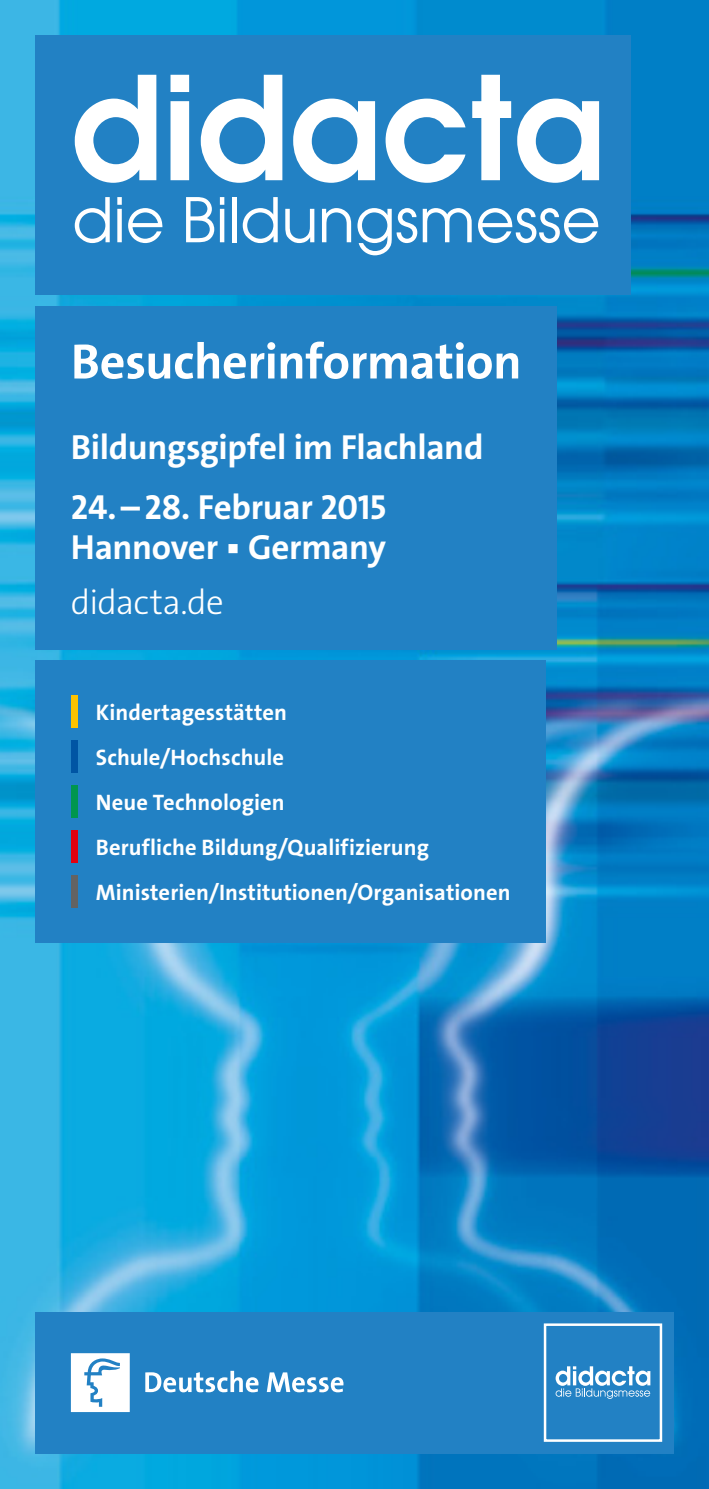
<style>
.page{position:relative;width:709px;height:1489px;background:#fff}
.page>*{position:absolute;margin:0;border:0;box-sizing:border-box;transform-origin:0 0}
.t1{font:50px "The Sans LP7 Bld";letter-spacing:-.01em;color:#fff}
.t2{font:35px/60px "The Sans LP7 Bld";letter-spacing:-.01em;color:#fff}
.t3{font:35px "The Sans LP3 Lig";letter-spacing:-.02em;color:#fff}
.t4{font:22.5px/44.8px "The Sans LP7 Bld";letter-spacing:.005em;color:#fff}
</style>
<div class="page">
<img style="left:0;top:0;width:709px;height:1488px">
<div style="left:35px;top:1311px;width:638px;height:142px;background:#2281c4"></div>
<svg style="left:543px;top:1323px;width:120px;height:119px"></svg>
<svg style="left:145px;top:1370px;width:113px;height:22px"></svg>
<svg style="left:267px;top:1372px;width:76px;height:20px"></svg>
<svg style="left:71px;top:1353px;width:59px;height:58px;background:#e2eef7"></svg>
<div style="left:35px;top:35px;width:596px;height:260px;background:#2281c4"></div>
<svg style="left:75px;top:75px;width:81px;height:108px"></svg>
<svg style="left:170px;top:75px;width:19px;height:105px;background:#e6f0f8"></svg>
<svg style="left:201px;top:75px;width:81px;height:108px"></svg>
<svg style="left:293px;top:99px;width:82px;height:84px"></svg>
<svg style="left:385px;top:99px;width:80px;height:84px"></svg>
<svg style="left:472px;top:75px;width:39px;height:105px"></svg>
<svg style="left:517px;top:99px;width:82px;height:84px"></svg>
<svg style="left:75px;top:197px;width:35px;height:46px"></svg>
<div style="left:117px;top:197px;width:5px;height:8px;background:#fff"></div>
<div style="left:117px;top:209px;width:5px;height:33px;background:#fff"></div>
<svg style="left:128px;top:208px;width:34px;height:35px"></svg>
<svg style="left:186px;top:197px;width:28px;height:45px"></svg>
<svg style="left:220px;top:197px;width:4px;height:8px"></svg>
<hr style="left:220px;top:209px;width:4px;height:33px;background:#fff">
<hr style="left:232px;top:197px;width:4px;height:45px;background:#fff">
<svg style="left:243px;top:197px;width:35px;height:46px"></svg>
<svg style="left:285px;top:209px;width:29px;height:34px"></svg>
<svg style="left:322px;top:208px;width:29px;height:34px"></svg>
<svg style="left:357px;top:208px;width:60px;height:47px"></svg>
<svg style="left:423px;top:208px;width:48px;height:34px"></svg>
<svg style="left:478px;top:208px;width:120px;height:35px"></svg>
<div style="left:35px;top:306px;width:522px;height:343px;background:#2281c4"></div>
<div style="left:35px;top:660px;width:511px;height:282px;background:#2281c4"></div>
<div style="left:71px;top:695px;width:6px;height:33px;background:#fdc300"></div>
<div style="left:71px;top:830px;width:6px;height:32px;background:#e3000f"></div>
<div style="left:71px;top:740px;width:6px;height:32px;background:#0055a4"></div>
<div style="left:71px;top:785px;width:6px;height:32px;background:#00964e"></div>
<div style="left:71px;top:875px;width:6px;height:32px;background:#636362"></div>
<h1 class="t1" style="left:71px;top:329px;width:452px">Besucherinformation</h1>
<h2 class="t2" style="left:71px;top:417px;width:414px">Bildungsgipfel im Flachland<br>24.–28. Februar 2015</h2>
<h2 class="t2" style="left:71px;top:517px;width:316px">Hannover ▪ Germany</h2>
<h2 class="t3" style="left:71px;top:579px;width:154px">didacta.de</h2>
<p class="t4" style="left:96px;top:690px;width:416px">Kindertagesstätten<br>Schule/Hochschule<br>Neue Technologien<br>Berufliche Bildung/Qualifizierung<br>Ministerien/Institutionen/Organisationen</p>
</div>
